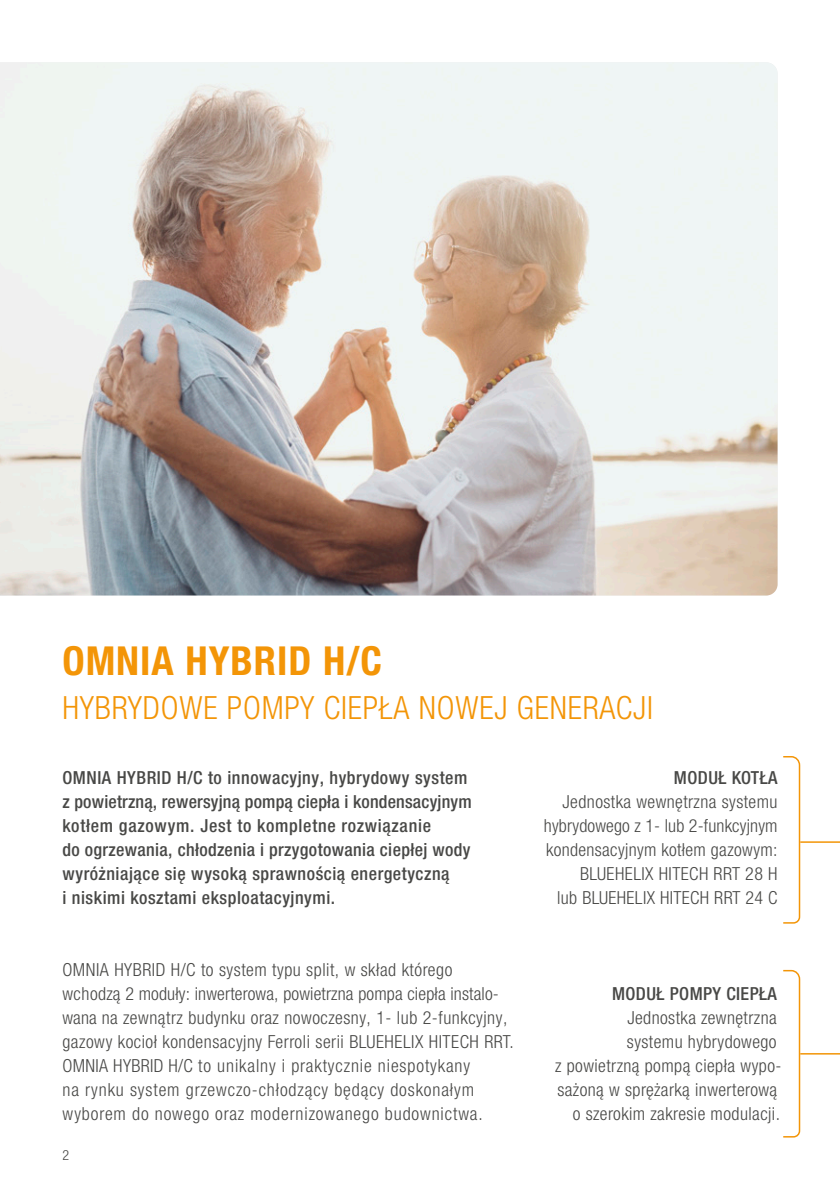
<style>
.page{position:relative;width:840px;height:1191px;background:#fff}
.page>*{position:absolute;margin:0;border:0;box-sizing:border-box;transform-origin:0 0}
.t1{font:700 condensed 40px "Helvetica Neue LTW1 G";letter-spacing:.025em;color:#f39507}
.t2{font:300 condensed 32px "Helvetica Neue LTW1 G";letter-spacing:.025em;color:#f39507}
.t3{font:300 condensed 18px/24px "Helvetica Neue LTW1 G";letter-spacing:.025em;color:#484846;text-align:right}
.t4{font:500 condensed 18px/24px "Helvetica Neue LTW1 G";letter-spacing:.03em;color:#484846}
.t5{font:300 condensed 14px "Helvetica Neue LTW1 G";color:#484846}
</style>
<div class="page">
<img style="left:0;top:62px;width:777px;height:533px">
<svg style="left:783px;top:756px;width:56px;height:382px"></svg>
<h1 class="t1" style="left:62px;top:637px;width:321px">OMNIA HYBRID H/C</h1>
<h2 class="t2" style="left:62px;top:689px;width:591px">HYBRYDOWE POMPY CIEPŁA NOWEJ GENERACJI</h2>
<p class="t4" style="left:62px;top:765px;width:410px">OMNIA HYBRID H/C to innowacyjny, hybrydowy system z powietrzną, rewersyjną pompą ciepła i kondensacyjnym kotłem gazowym. Jest to kompletne rozwiązanie<br>do ogrzewania, chłodzenia i przygotowania ciepłej wody wyróżniające się wysoką sprawnością energetyczną<br>i niskimi kosztami eksploatacyjnymi.</p>
<p class="t4" style="left:673px;top:765px;width:105px">MODUŁ KOTŁA</p>
<p class="t3" style="left:543px;top:789px;width:235px">Jednostka wewnętrzna systemu hybrydowego z 1- lub 2-funkcyjnym kondensacyjnym kotłem gazowym:<br>BLUEHELIX HITECH RRT 28 H<br>lub BLUEHELIX HITECH RRT 24 C</p>
<p class="t3" style="left:62px;top:958px;width:452px;text-align:left">OMNIA HYBRID H/C to system typu split, w skład którego wchodzą 2 moduły: inwerterowa, powietrzna pompa ciepła instalo&shy;wana na zewnątrz budynku oraz nowoczesny, 1- lub 2-funkcyjny, gazowy kocioł kondensacyjny Ferroli serii BLUEHELIX HITECH RRT.<br>OMNIA HYBRID H/C to unikalny i praktycznie niespotykany<br>na rynku system grzewczo-chłodzący będący doskonałym wyborem do nowego oraz modernizowanego budownictwa.</p>
<p class="t5" style="left:62px;top:1146px;width:8px">2</p>
<p class="t4" style="left:611px;top:981px;width:166px">MODUŁ POMPY CIEPŁA</p>
<p class="t3" style="left:555px;top:1006px;width:228px">Jednostka zewnętrzna<br>systemu hybrydowego<br>z powietrzną pompą ciepła wypo&shy;sażoną w sprężarką inwerterową o szerokim zakresie modulacji.</p>
</div>
